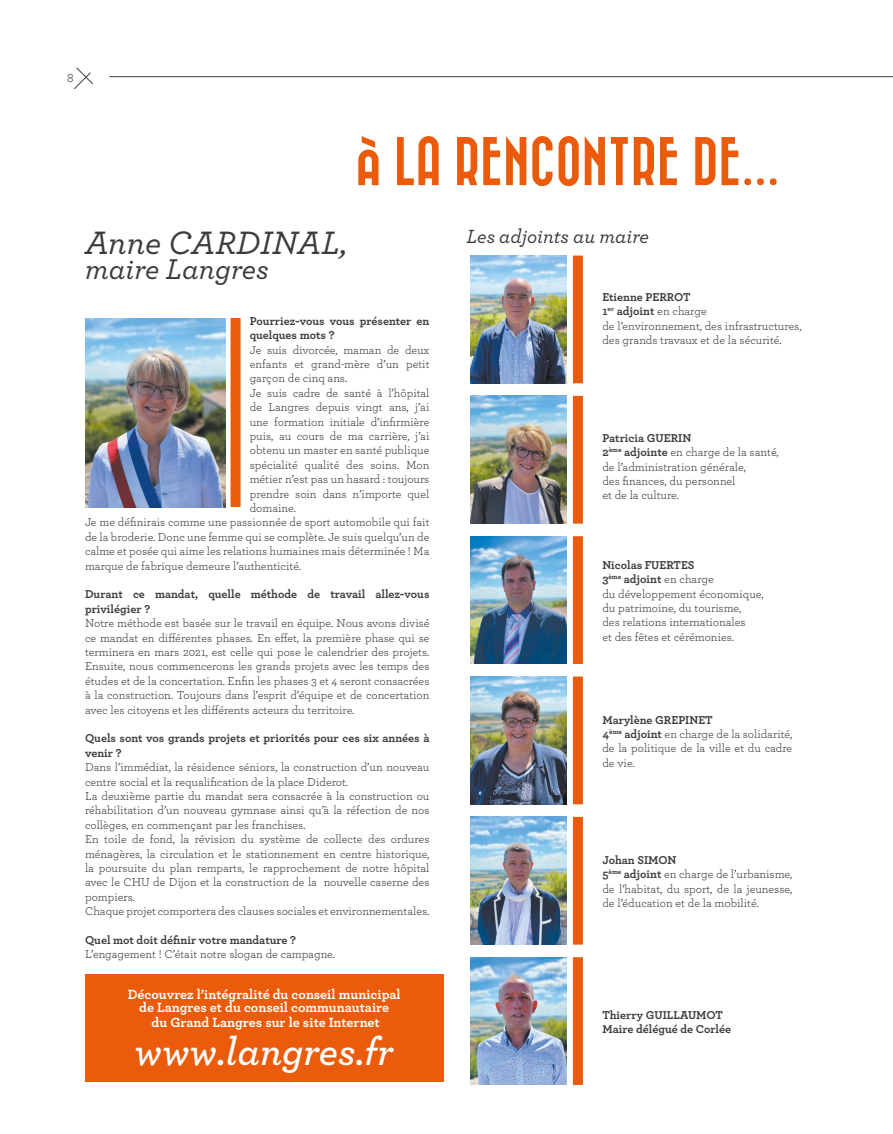
<style>
.page{position:relative;width:893px;height:1134px;background:#fff}
.page>*{position:absolute;margin:0;border:0;box-sizing:border-box;transform-origin:0 0}
.t1{font:50px "Bazar";color:#ea5b0b}
.t2{font:italic 600 40px "Archer";color:#fff}
.t3{font:italic 500 34px "Archer";color:#3c3c3b}
.t4{font:italic 500 30px "Archer";color:#3c3c3b}
.t5{font:italic 500 20px "Archer";color:#3c3c3b}
.t6{font:700 14px/13px "Archer";color:#fff;text-align:center}
.t7{font:12px/14.4px "Archer";color:#3c3c3b}
.t8{font:700 12px/14.4px "Archer";color:#3c3c3b}
.s1{font-weight:700}
</style>
<div class="page">
<svg style="left:74px;top:67px;width:19px;height:23px"></svg>
<hr style="left:109px;top:76px;width:784px;height:1px;background:#3c3c3b">
<img style="left:85px;top:318px;width:141px;height:189px">
<img style="left:471px;top:256px;width:95px;height:127px">
<img style="left:471px;top:396px;width:95px;height:128px">
<img style="left:471px;top:536px;width:95px;height:128px">
<img style="left:471px;top:676px;width:95px;height:128px">
<img style="left:471px;top:817px;width:95px;height:128px">
<img style="left:471px;top:957px;width:95px;height:128px">
<div style="left:573px;top:256px;width:10px;height:127px;background:#ea5b0b"></div>
<div style="left:231px;top:318px;width:10px;height:189px;background:#ea5b0b"></div>
<div style="left:573px;top:396px;width:10px;height:128px;background:#ea5b0b"></div>
<div style="left:573px;top:536px;width:10px;height:128px;background:#ea5b0b"></div>
<div style="left:573px;top:676px;width:10px;height:128px;background:#ea5b0b"></div>
<div style="left:573px;top:817px;width:10px;height:128px;background:#ea5b0b"></div>
<div style="left:573px;top:957px;width:10px;height:128px;background:#ea5b0b"></div>
<div style="left:85px;top:974px;width:359px;height:107px;background:#ea5b0b"></div>
<p class="t7" style="left:67px;top:70px;width:8px">8</p>
<h1 class="t1" style="left:355px;top:136px;width:426px">À LA RENCONTRE DE…</h1>
<h3 class="t3" style="left:85px;top:218px;width:264px">Anne CARDINAL,</h3>
<h3 class="t4" style="left:85px;top:247px;width:185px">maire Langres</h3>
<p class="t8" style="left:250px;top:313px;width:181px">Pourriez-vous vous présenter en quelques mots ?</p>
<p class="t7" style="left:250px;top:342px;width:181px">Je suis divorcée, maman de deux</p>
<p class="t7" style="left:250px;top:356px;width:181px">enfants et grand-mère d’un petit</p>
<p class="t7" style="left:250px;top:371px;width:99px">garçon de cinq ans.</p>
<p class="t7" style="left:250px;top:385px;width:181px">Je suis cadre de santé à l’hôpital</p>
<p class="t7" style="left:250px;top:399px;width:181px">de Langres depuis vingt ans, j’ai</p>
<p class="t7" style="left:250px;top:414px;width:181px">une formation initiale d’infirmière</p>
<p class="t7" style="left:250px;top:428px;width:181px">puis, au cours de ma carrière, j’ai</p>
<p class="t7" style="left:250px;top:443px;width:181px">obtenu un master en santé publique</p>
<p class="t7" style="left:250px;top:457px;width:181px">spécialité qualité des soins. Mon</p>
<p class="t7" style="left:250px;top:471px;width:181px">métier n’est pas un hasard : toujours</p>
<p class="t7" style="left:250px;top:486px;width:181px">prendre soin dans n’importe quel</p>
<p class="t7" style="left:250px;top:500px;width:48px">domaine.</p>
<p class="t7" style="left:85px;top:515px;width:346px">Je me définirais comme une passionnée de sport automobile qui fait</p>
<p class="t7" style="left:85px;top:529px;width:346px">de la broderie. Donc une femme qui se complète. Je suis quelqu’un de</p>
<p class="t7" style="left:85px;top:543px;width:346px">calme et posée qui aime les relations humaines mais déterminée ! Ma</p>
<p class="t7" style="left:85px;top:558px;width:218px">marque de fabrique demeure l’authenticité.</p>
<p class="t8" style="left:85px;top:586px;width:346px">Durant ce mandat, quelle méthode de travail allez-vous privilégier ?</p>
<p class="t7" style="left:85px;top:615px;width:346px;text-align:justify">Notre méthode est basée sur le travail en équipe. Nous avons divisé ce mandat en différentes phases. En effet, la première phase qui se terminera en mars 2021, est celle qui pose le calendrier des projets.<br>Ensuite, nous commencerons les grands projets avec les temps des études et de la concertation. Enfin les phases 3 et 4 seront consacrées à la construction. Toujours dans l’esprit d’équipe et de concertation avec les citoyens et les différents acteurs du territoire.</p>
<p class="t8" style="left:85px;top:730px;width:346px">Quels sont vos grands projets et priorités pour ces six années à venir ?</p>
<p class="t7" style="left:85px;top:759px;width:346px">Dans l’immédiat, la résidence séniors, la construction d’un nouveau centre social et la requalification de la place Diderot.<br>La deuxième partie du mandat sera consacrée à la construction ou réhabilitation d’un nouveau gymnase ainsi qu’à la réfection de nos collèges, en commençant par les franchises.<br>En toile de fond, la révision du système de collecte des ordures ménagères, la circulation et le stationnement en centre historique, la poursuite du plan remparts, le rapprochement de notre hôpital avec le CHU de Dijon et la construction de la nouvelle caserne des pompiers.<br>Chaque projet comportera des clauses sociales et environnementales.</p>
<p class="t8" style="left:85px;top:932px;width:213px">Quel mot doit définir votre mandature ?</p>
<p class="t7" style="left:85px;top:947px;width:252px">L’engagement ! C’était notre slogan de campagne.</p>
<p class="t6" style="left:128px;top:987px;width:274px">Découvrez l’intégralité du conseil municipal de Langres et du conseil communautaire</p>
<p class="t6" style="left:152px;top:1015px;width:230px">du Grand Langres sur le site Internet</p>
<h2 class="t2" style="left:135px;top:1022px;width:260px">www.langres.fr</h2>
<h3 class="t5" style="left:466px;top:221px;width:184px">Les adjoints au maire</h3>
<p class="t7" style="left:602px;top:289px;width:201px"><span class="s1">Etienne PERROT<br>1</span><sup>er</sup> <span class="s1">adjoint</span> en charge<br>de l’environnement, des infrastructures, des grands travaux et de la sécurité.</p>
<p class="t7" style="left:602px;top:430px;width:178px"><span class="s1">Patricia GUERIN<br>2</span><sup>ème</sup> <span class="s1">adjointe</span> en charge de la santé, de l’administration générale,<br>des finances, du personnel<br>et de la culture.</p>
<p class="t7" style="left:602px;top:557px;width:163px"><span class="s1">Nicolas FUERTES<br>3</span><sup>ème</sup> <span class="s1">adjoint</span> en charge<br>du développement économique, du patrimoine, du tourisme,<br>des relations internationales<br>et des fêtes et cérémonies.</p>
<p class="t7" style="left:602px;top:712px;width:191px"><span class="s1">Marylène GREPINET<br>4</span><sup>ème</sup> <span class="s1">adjoint</span> en charge de la solidarité, de la politique de la ville et du cadre de vie.</p>
<p class="t7" style="left:602px;top:852px;width:191px"><span class="s1">Johan SIMON<br>5</span><sup>ème</sup> <span class="s1">adjoint</span> en charge de l’urbanisme, de l’habitat, du sport, de la jeunesse, de l’éducation et de la mobilité.</p>
<p class="t8" style="left:602px;top:1007px;width:130px">Thierry GUILLAUMOT<br>Maire délégué de Corlée</p>
</div>
